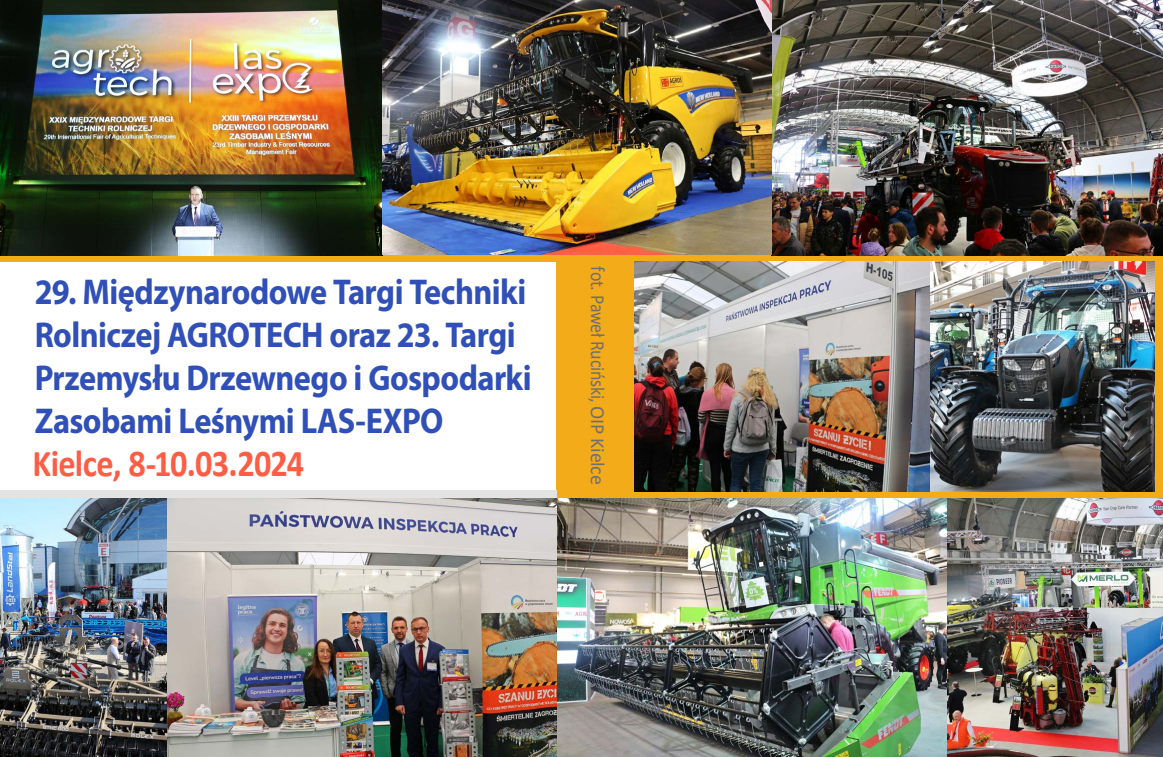
<style>
.page{position:relative;width:1163px;height:757px;background:#fff}
.page>*{position:absolute;margin:0;border:0;box-sizing:border-box;transform-origin:0 0}
.t1{font:700 38px "Calibri";letter-spacing:-.02em;color:#ff5d44;scale:.9 1}
.t2{font:700 36px/43px "Myriad Pro";letter-spacing:-.02em;color:#3050b7;scale:.9 1}
.t3{font:20px "Calibri";letter-spacing:-.02em;color:#706f6f;scale:.9 1}
</style>
<div class="page">
<div style="left:557px;top:255px;width:605px;height:243px;background:#f3ab19"></div>
<div style="left:0;top:490px;width:557px;height:267px;background:#e3e3e3"></div>
<div style="left:0;top:0;width:557px;height:262px;background:#f3ab19"></div>
<img style="left:0;top:0;width:1162px;height:255px">
<img style="left:634px;top:262px;width:520px;height:229px">
<img style="left:168px;top:498px;width:994px;height:259px">
<img style="left:0;top:499px;width:263px;height:258px">
<p class="t2" style="left:35px;top:269px;width:554px">29. Międzynarodowe Targi Techniki<br>Rolniczej AGROTECH oraz 23. Targi<br>Przemysłu Drzewnego i Gospodarki<br>Zasobami Leśnymi LAS-EXPO</p>
<p class="t1" style="left:33px;top:436px;width:303px">Kielce, 8-10.03.2024</p>
<p class="t3" style="left:611px;top:266px;width:244px;rotate:90deg">fot. Paweł Ruciński, OIP Kielce</p>
</div>
